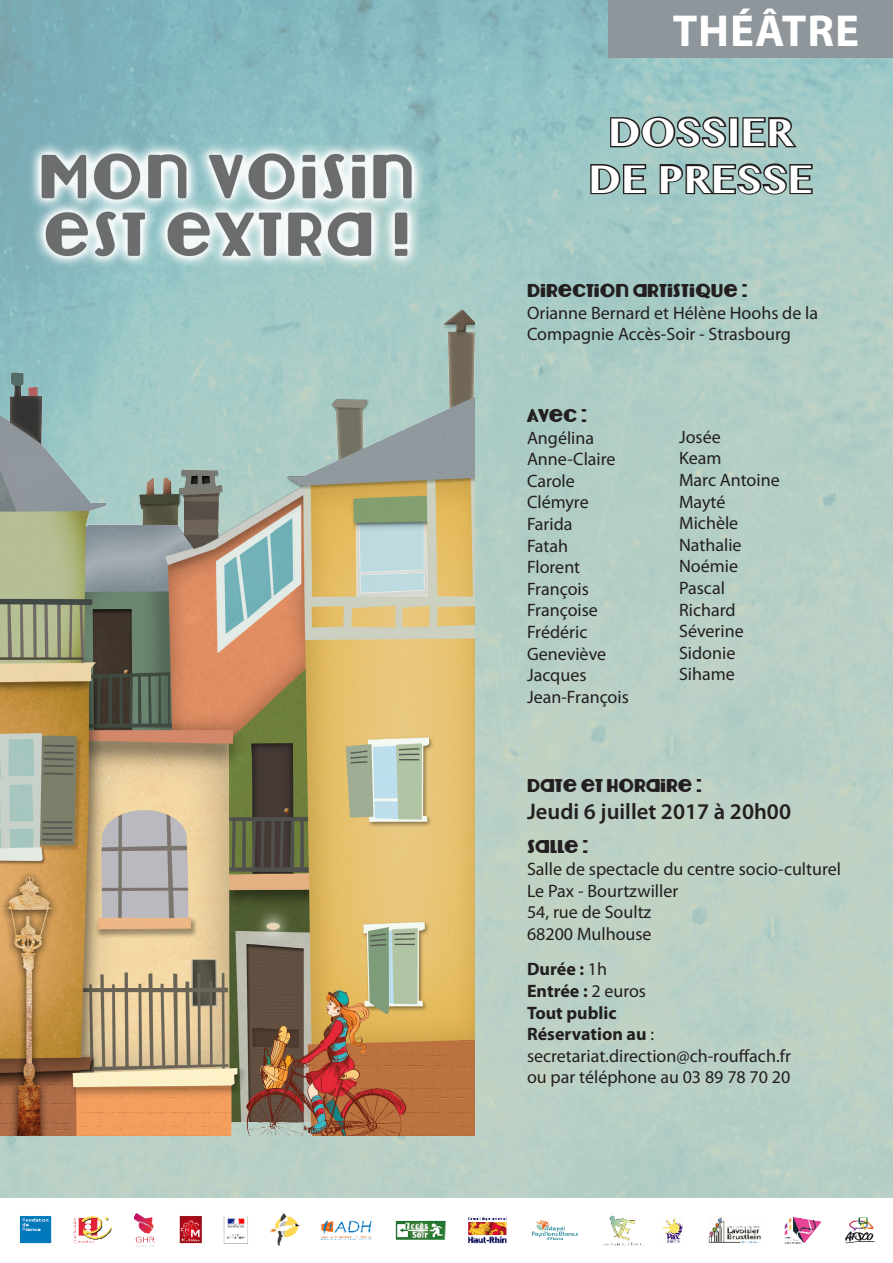
<style>
.page{position:relative;width:893px;height:1263px;background:#fff}
.page>*{position:absolute;margin:0;border:0;box-sizing:border-box;transform-origin:0 0}
.t1{font:700 45px "Myriad Pro";letter-spacing:.02em;color:#fff}
.t2{font:700 39px "Myanmar MN";color:#fff}
.t3{font:600 22.5px "Myriad Pro";color:#231f20}
.t4{font:18px/21.6px "Myriad Pro";color:#231f20}
.t5{font:700 18px "Myriad Pro";color:#231f20}
.t6{font:700 15px "Lemondrop";color:#231f20}
.s1{font-weight:400}
</style>
<div class="page">
<img style="left:0;top:0;width:893px;height:1198px">
<svg style="left:609px;top:114px;width:119px;height:36px;background:#6e8482"></svg>
<div style="left:729px;top:117px;width:9px;height:30px;border:3px solid #231f20"></div>
<svg style="left:741px;top:115px;width:59px;height:34px;background:#6d807f"></svg>
<svg style="left:589px;top:162px;width:59px;height:34px;background:#687e7c"></svg>
<svg style="left:658px;top:161px;width:156px;height:36px;background:#6c7f7d"></svg>
<img style="left:12px;top:128px;width:431px;height:133px">
<div style="left:608px;top:0;width:285px;height:57px;background:#8e969b"></div>
<img style="left:0;top:261px;width:475px;height:875px">
<img style="left:20px;top:1213px;width:855px;height:34px">
<p class="t1" style="left:673px;top:2px;width:188px">THÉÂTRE</p>
<p class="t2" style="left:608px;top:110px;width:187px">DOSSIER</p>
<p class="t2" style="left:588px;top:156px;width:226px">DE PRESSE</p>
<p class="t6" style="left:527px;top:279px;width:222px">DIRECTION ARTISTIQUE :</p>
<p class="t4" style="left:527px;top:301px;width:293px">Orianne Bernard et Hélène Hoohs de la<br>Compagnie Accès-Soir - Strasbourg</p>
<p class="t6" style="left:527px;top:404px;width:62px">AVEC :</p>
<p class="t4" style="left:527px;top:426px;width:69px">Angélina</p>
<p class="t4" style="left:527px;top:448px;width:90px">Anne-Claire</p>
<p class="t4" style="left:527px;top:470px;width:49px">Carole</p>
<p class="t4" style="left:527px;top:491px;width:63px">Clémyre</p>
<p class="t4" style="left:527px;top:513px;width:47px">Farida</p>
<p class="t4" style="left:527px;top:534px;width:43px">Fatah</p>
<p class="t4" style="left:527px;top:556px;width:55px">Florent</p>
<p class="t4" style="left:527px;top:578px;width:63px">François</p>
<p class="t4" style="left:527px;top:599px;width:72px">Françoise</p>
<p class="t4" style="left:527px;top:621px;width:62px">Frédéric</p>
<p class="t4" style="left:527px;top:642px;width:81px">Geneviève</p>
<p class="t4" style="left:527px;top:664px;width:61px">Jacques</p>
<p class="t4" style="left:527px;top:686px;width:103px">Jean-François</p>
<p class="t4" style="left:679px;top:426px;width:43px">Josée</p>
<p class="t4" style="left:679px;top:447px;width:44px">Keam</p>
<p class="t4" style="left:679px;top:469px;width:102px">Marc Antoine</p>
<p class="t4" style="left:679px;top:490px;width:48px">Mayté</p>
<p class="t4" style="left:679px;top:512px;width:61px">Michèle</p>
<p class="t4" style="left:679px;top:534px;width:64px">Nathalie</p>
<p class="t4" style="left:679px;top:555px;width:60px">Noémie</p>
<p class="t4" style="left:679px;top:577px;width:47px">Pascal</p>
<p class="t4" style="left:679px;top:598px;width:58px">Richard</p>
<p class="t4" style="left:679px;top:620px;width:66px">Séverine</p>
<p class="t4" style="left:679px;top:642px;width:58px">Sidonie</p>
<p class="t4" style="left:679px;top:663px;width:57px">Sihame</p>
<p class="t6" style="left:527px;top:774px;width:177px">DATE ET HORAIRE :</p>
<p class="t3" style="left:527px;top:797px;width:265px">Jeudi 6 juillet 2017 à 20h00</p>
<p class="t6" style="left:527px;top:835px;width:63px">SALLE :</p>
<p class="t4" style="left:527px;top:858px;width:316px">Salle de spectacle du centre socio-culturel</p>
<p class="t4" style="left:527px;top:879px;width:153px">Le Pax - Bourtzwiller</p>
<p class="t4" style="left:527px;top:901px;width:126px">54, rue de Soultz</p>
<p class="t4" style="left:527px;top:923px;width:126px">68200 Mulhouse</p>
<p class="t5" style="left:527px;top:957px;width:81px">Durée : <span class="s1">1h</span></p>
<p class="t5" style="left:527px;top:979px;width:121px">Entrée : <span class="s1">2 euros</span></p>
<p class="t5" style="left:527px;top:1001px;width:91px">Tout public</p>
<p class="t5" style="left:527px;top:1022px;width:129px">Réservation au <span class="s1">:</span></p>
<p class="t4" style="left:527px;top:1045px;width:265px">secretariat.direction@ch-rouffach.fr</p>
<p class="t4" style="left:527px;top:1066px;width:265px">ou par téléphone au 03 89 78 70 20</p>
</div>
